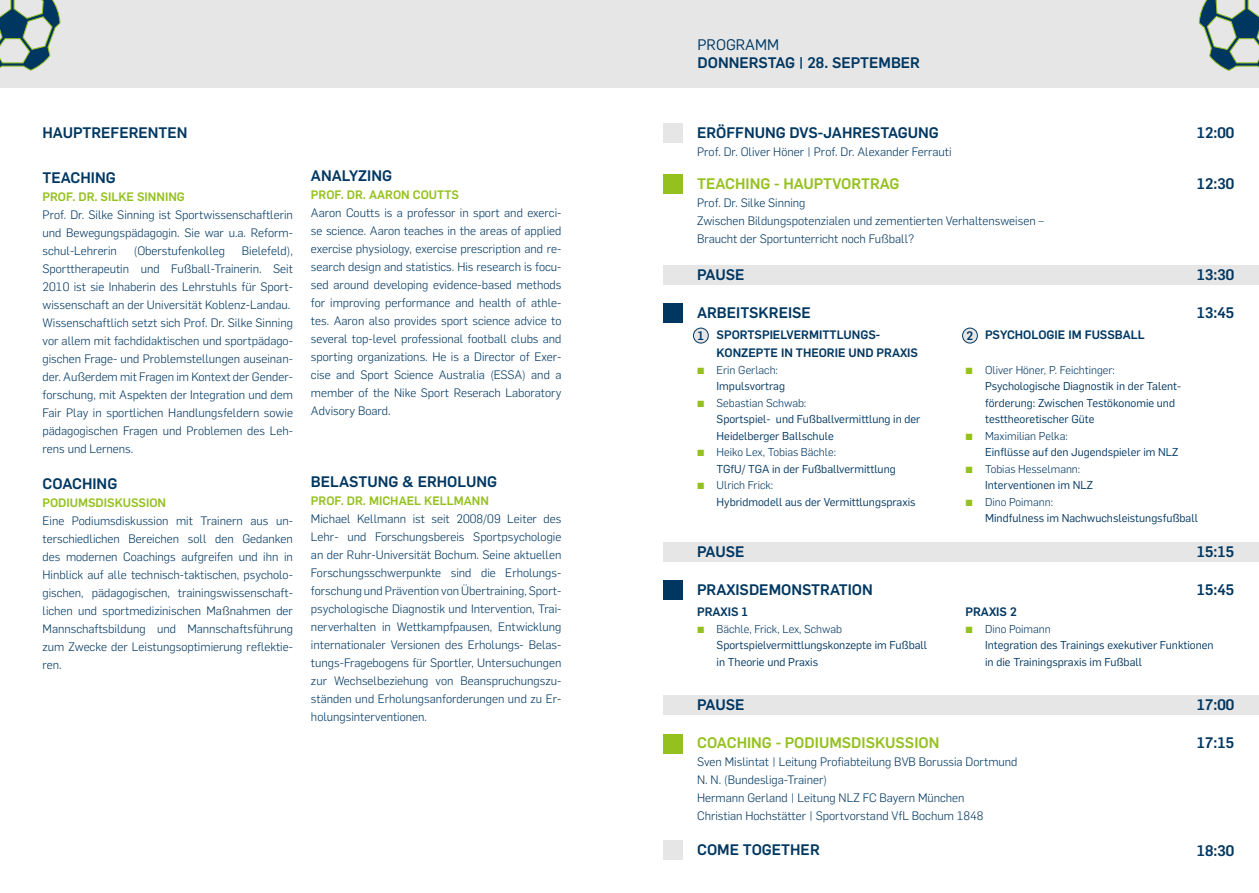
<style>
.page{position:relative;width:1259px;height:893px;background:#fff}
.page>*{position:absolute;margin:0;border:0;box-sizing:border-box;transform-origin:0 0}
.t1{font:700 15px "Rub Flama";color:#003761}
.t2{font:700 15px "Rub Flama";color:#95c11f}
.t3{font:15px "Rub Flama";color:#003761}
.t4{font:300 12px/18px "Rub Flama";color:#003761;text-align:justify}
.t5{font:700 12px/18px "Rub Flama";color:#003761}
.t6{font:700 12px "Rub Flama";color:#95c11f}
.t7{font:11.25px/16.5px "Rub Flama";color:#003761}
.s1{color:#95c11f}
.s2{font-weight:300}
</style>
<div class="page">
<div style="left:0;top:0;width:1259px;height:88px;background:#e7e6e6"></div>
<div style="left:663px;top:123px;width:19px;height:19px;background:#e7e6e6"></div>
<div style="left:663px;top:175px;width:19px;height:19px;background:#95c11f"></div>
<div style="left:663px;top:581px;width:19px;height:19px;background:#003761"></div>
<div style="left:663px;top:734px;width:19px;height:19px;background:#95c11f"></div>
<div style="left:663px;top:841px;width:19px;height:19px;background:#e7e6e6"></div>
<div style="left:663px;top:266px;width:596px;height:19px;background:#e7e6e6"></div>
<div style="left:663px;top:543px;width:596px;height:19px;background:#e7e6e6"></div>
<div style="left:663px;top:696px;width:596px;height:19px;background:#e7e6e6"></div>
<svg style="left:1198px;top:0;width:61px;height:71px"></svg>
<svg style="left:0;top:0;width:61px;height:71px"></svg>
<div style="left:663px;top:304px;width:19px;height:19px;background:#003761"></div>
<div style="left:693px;top:328px;width:15px;height:15px;background:#e7e6e6;border-radius:50%"></div>
<div style="left:693px;top:328px;width:15px;height:15px;border:1px solid #003761;border-radius:50%"></div>
<div style="left:962px;top:328px;width:15px;height:15px;background:#e7e6e6;border-radius:50%"></div>
<div style="left:962px;top:328px;width:15px;height:15px;border:1px solid #003761;border-radius:50%"></div>
<p class="t1" style="left:43px;top:121px;width:147px">HAUPTREFERENTEN</p>
<p class="t1" style="left:43px;top:167px;width:75px">TEACHING</p>
<p class="t6" style="left:43px;top:188px;width:144px">PROF. DR. SILKE SINNING</p>
<p class="t4" style="left:43px;top:205px;width:252px">Prof. Dr. Silke Sinning ist Sportwissenschaftlerin und Bewegungspädagogin. Sie war u.a. Reform&shy;schul-Lehrerin</p>
<p class="t4" style="left:43px;top:241px;width:252px;text-align:left;text-indent:199px">Bielefeld), Sporttherapeutin und Fußball-Trainerin. Seit 2010 ist sie Inhaberin des Lehrstuhls für Sport&shy;wissenschaft an der Universität Koblenz-Landau.<br>Wissenschaftlich setzt sich Prof. Dr. Silke Sinning vor allem mit fachdidaktischen und sportpädago&shy;gischen Frage- und Problemstellungen auseinan&shy;der. Außerdem mit Fragen im Kontext der Gender&shy;forschung, mit Aspekten der Integration und dem Fair Play in sportlichen Handlungsfeldern sowie pädagogischen Fragen und Problemen des Leh&shy;rens und Lernens.</p>
<p class="t1" style="left:43px;top:473px;width:76px">COACHING</p>
<p class="t6" style="left:43px;top:494px;width:125px">PODIUMSDISKUSSION</p>
<p class="t4" style="left:43px;top:511px;width:252px">Eine Podiumsdiskussion mit Trainern aus un&shy;terschiedlichen Bereichen soll den Gedanken des modernen Coachings aufgreifen und ihn in Hinblick auf alle technisch-taktischen, psycholo&shy;gischen, pädagogischen, trainingswissenschaft&shy;lichen und sportmedizinischen Maßnahmen der Mannschaftsbildung und Mannschaftsführung zum Zwecke der Leistungsoptimierung reflektie&shy;ren.</p>
<p class="t4" style="left:134px;top:241px;width:93px">(Oberstufenkolleg</p>
<p class="t1" style="left:311px;top:165px;width:83px">ANALYZING</p>
<p class="t6" style="left:311px;top:186px;width:149px">PROF. DR. AARON COUTTS</p>
<p class="t4" style="left:311px;top:203px;width:252px">Aaron Coutts is a professor in sport and exerci&shy;se science. Aaron teaches in the areas of applied exercise physiology, exercise prescription and re&shy;search design and statistics. His research is focu&shy;sed around developing evidence-based methods for improving performance and health of athle&shy;tes. Aaron also provides sport science advice to several top-level professional football clubs and sporting organizations. He is a Director of Exer&shy;cise and Sport Science Australia (ESSA) and a member of the Nike Sport Reserach Laboratory Advisory Board.</p>
<p class="t1" style="left:311px;top:471px;width:188px">BELASTUNG &amp; ERHOLUNG</p>
<p class="t6" style="left:311px;top:492px;width:179px">PROF. DR. MICHAEL KELLMANN</p>
<p class="t4" style="left:311px;top:509px;width:252px">Michael Kellmann ist seit 2008/09 Leiter des Lehr- und Forschungsbereis Sportpsychologie an der Ruhr-Universität Bochum. Seine aktuellen Forschungsschwerpunkte sind die Erholungs&shy;forschung und Prävention von Übertraining, Sport&shy;psychologische Diagnostik und Intervention, Trai&shy;nerverhalten in Wettkampfpausen, Entwicklung internationaler Versionen des Erholungs- Belas&shy;tungs-Fragebogens für Sportler, Untersuchungen zur Wechselbeziehung von Beanspruchungszu&shy;ständen und Erholungsanforderungen und zu Er&shy;holungsinterventionen.</p>
<p class="t3" style="left:697px;top:35px;width:83px">PROGRAMM</p>
<p class="t1" style="left:697px;top:52px;width:224px">DONNERSTAG | 28. SEPTEMBER</p>
<p class="t1" style="left:697px;top:121px;width:243px">ERÖFFNUNG DVS-JAHRESTAGUNG</p>
<p class="t4" style="left:697px;top:142px;width:256px">Prof. Dr. Oliver Höner | Prof. Dr. Alexander Ferrauti</p>
<p class="t1" style="left:1196px;top:121px;width:39px">12:00</p>
<p class="t2" style="left:697px;top:173px;width:204px">TEACHING - HAUPTVORTRAG</p>
<p class="t1" style="left:1196px;top:173px;width:39px">12:30</p>
<p class="t4" style="left:697px;top:193px;width:348px;text-align:left">Prof. Dr. Silke Sinning<br>Zwischen Bildungspotenzialen und zementierten Verhaltensweisen –<br>Braucht der Sportunterricht noch Fußball?</p>
<p class="t1" style="left:697px;top:264px;width:49px">PAUSE</p>
<p class="t1" style="left:1196px;top:264px;width:39px">13:30</p>
<p class="t1" style="left:697px;top:302px;width:115px">ARBEITSKREISE</p>
<p class="t1" style="left:1196px;top:302px;width:39px">13:45</p>
<p class="t5" style="left:716px;top:325px;width:203px">SPORTSPIELVERMITTLUNGS-<br>KONZEPTE IN THEORIE UND PRAXIS</p>
<p class="t7" style="left:716px;top:361px;width:70px;text-indent:-19px"><span class="s1">▪</span> <span class="s2">Erin Gerlach:<br></span>Impulsvortrag</p>
<p class="t7" style="left:716px;top:394px;width:205px;text-indent:-19px"><span class="s1">▪</span> <span class="s2">Sebastian Schwab:<br></span>Sportspiel- und Fußballvermittlung in der<br>Heidelberger Ballschule</p>
<p class="t7" style="left:716px;top:443px;width:181px;text-indent:-19px"><span class="s1">▪</span> <span class="s2">Heiko Lex, Tobias Bächle:<br></span>TGfU/ TGA in der Fußballvermittlung</p>
<p class="t7" style="left:716px;top:476px;width:200px;text-indent:-19px"><span class="s1">▪</span> <span class="s2">Ulrich Frick:<br></span>Hybridmodell aus der Vermittlungspraxis</p>
<p class="t5" style="left:985px;top:325px;width:161px">PSYCHOLOGIE IM FUSSBALL</p>
<p class="t7" style="left:985px;top:361px;width:198px;text-indent:-19px"><span class="s1">▪</span> <span class="s2">Oliver Höner, P. Feichtinger:<br></span>Psychologische Diagnostik in der Talent&shy;förderung: Zwischen Testökonomie und testtheoretischer Güte</p>
<p class="t7" style="left:985px;top:427px;width:195px;text-indent:-19px"><span class="s1">▪</span> <span class="s2">Maximilian Pelka:<br></span>Einflüsse auf den Jugendspieler im NLZ</p>
<p class="t7" style="left:985px;top:460px;width:109px;text-indent:-19px"><span class="s1">▪</span> <span class="s2">Tobias Hesselmann:<br></span>Interventionen im NLZ</p>
<p class="t7" style="left:985px;top:493px;width:214px;text-indent:-19px"><span class="s1">▪</span> <span class="s2">Dino Poimann:<br></span>Mindfulness im Nachwuchsleistungsfußball</p>
<p class="t5" style="left:697px;top:326px;width:8px">1</p>
<p class="t5" style="left:966px;top:326px;width:8px">2</p>
<p class="t1" style="left:697px;top:541px;width:49px">PAUSE</p>
<p class="t1" style="left:1196px;top:541px;width:39px">15:15</p>
<p class="t1" style="left:697px;top:579px;width:177px">PRAXISDEMONSTRATION</p>
<p class="t1" style="left:1196px;top:579px;width:39px">15:45</p>
<p class="t5" style="left:697px;top:602px;width:53px">PRAXIS 1</p>
<p class="t7" style="left:716px;top:620px;width:212px;text-indent:-19px"><span class="s1">▪</span> <span class="s2">Bächle, Frick, Lex, Schwab<br></span>Sportspielvermittlungskonzepte im Fußball in Theorie und Praxis</p>
<p class="t5" style="left:965px;top:602px;width:53px">PRAXIS 2</p>
<p class="t7" style="left:985px;top:620px;width:230px;text-indent:-19px"><span class="s1">▪</span> <span class="s2">Dino Poimann<br></span>Integration des Trainings exekutiver Funktionen in die Trainingspraxis im Fußball</p>
<p class="t1" style="left:697px;top:694px;width:49px">PAUSE</p>
<p class="t1" style="left:1196px;top:694px;width:39px">17:00</p>
<p class="t2" style="left:697px;top:732px;width:244px">COACHING - PODIUMSDISKUSSION</p>
<p class="t4" style="left:697px;top:752px;width:322px;text-align:left">Sven Mislintat | Leitung Profiabteilung BVB Borussia Dortmund N. N. (Bundesliga-Trainer)<br>Hermann Gerland | Leitung NLZ FC Bayern München<br>Christian Hochstätter | Sportvorstand VfL Bochum 1848</p>
<p class="t1" style="left:1196px;top:732px;width:39px">17:15</p>
<p class="t1" style="left:697px;top:839px;width:124px">COME TOGETHER</p>
<p class="t1" style="left:1196px;top:840px;width:39px">18:30</p>
</div>
